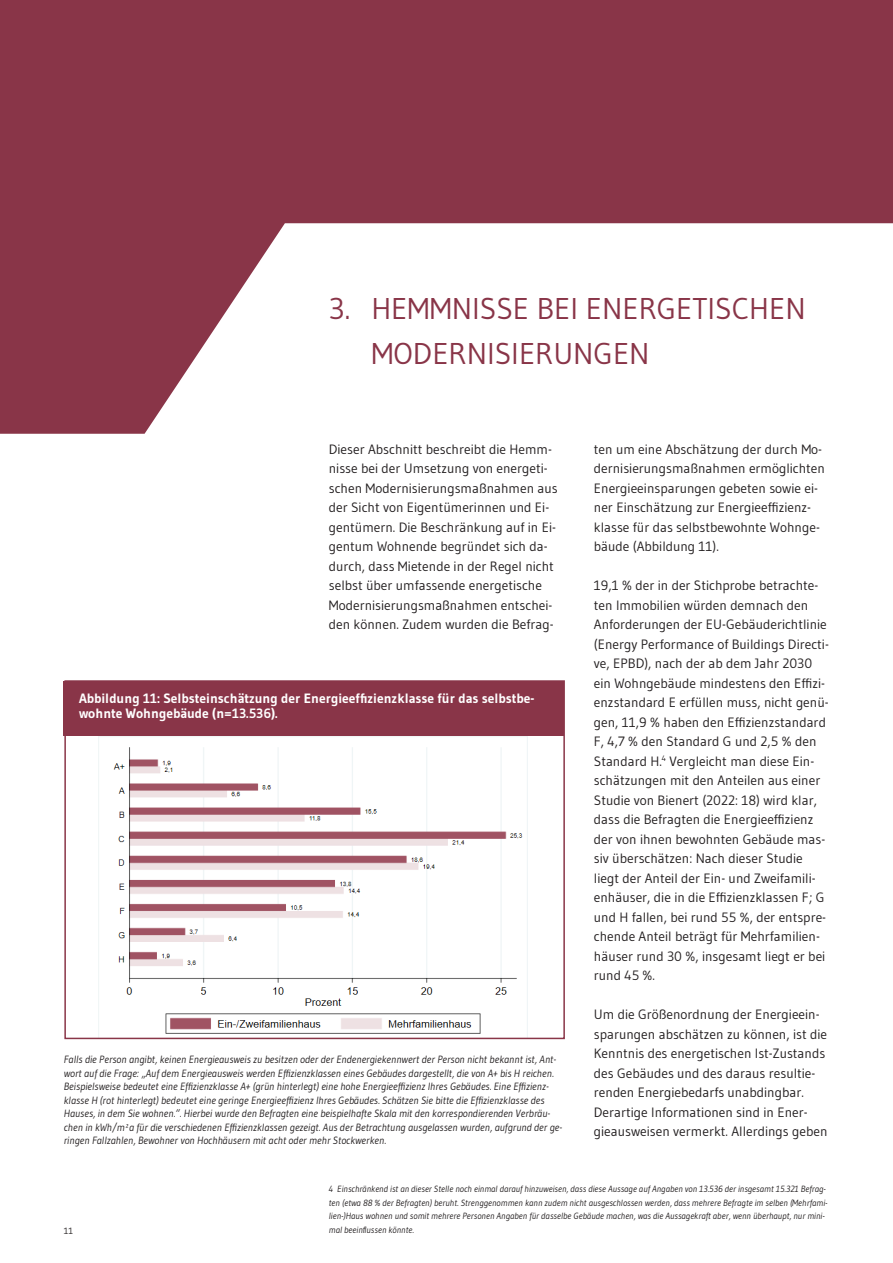
<style>
.page{position:relative;width:893px;height:1263px;background:#fff}
.page>*{position:absolute;margin:0;border:0;box-sizing:border-box;transform-origin:0 0}
.t1{font:30px/45px "Gudea";color:#893548}
.t2{font:13.5px/19.5px "Gudea";color:#231f20}
.t3{font:700 13.5px/15px "Gudea";color:#fff}
.t4{font:italic 10.5px/13.5px "Gudea";color:#231f20}
.t5{font:italic 9px/13.5px "Gudea";color:#231f20}
.t6{font:9px "Gudea";color:#231f20}
</style>
<div class="page">
<svg style="left:0;top:0;width:893px;height:434px;fill:#893548"></svg>
<div style="left:64px;top:681px;width:500px;height:54px;background:#893548"></div>
<img style="left:99px;top:736px;width:428px;height:298px">
<div style="left:64px;top:680px;width:501px;height:359px;border:2px solid #893548"></div>
<h1 class="t1" style="left:371px;top:286px;width:436px;text-indent:-43px">3. HEMMNISSE BEI ENERGETISCHEN<br>MODERNISIERUNGEN</h1>
<p class="t2" style="left:329px;top:439px;width:230px">Dieser Abschnitt beschreibt die Hemm&shy;nisse bei der Umsetzung von energeti&shy;schen Modernisierungsmaßnahmen aus der Sicht von Eigentümerinnen und Ei&shy;gentümern. Die Beschränkung auf in Ei&shy;gentum Wohnende begründet sich da&shy;durch, dass Mietende in der Regel nicht selbst über umfassende energetische Modernisierungsmaßnahmen entschei&shy;den können. Zudem wurden die Befrag-</p>
<p class="t2" style="left:594px;top:439px;width:233px">ten um eine Abschätzung der durch Mo&shy;dernisierungsmaßnahmen ermöglichten Energieeinsparungen gebeten sowie ei&shy;ner Einschätzung zur Energieeffizienz&shy;klasse für das selbstbewohnte Wohnge&shy;bäude (Abbildung 11).</p>
<p class="t2" style="left:594px;top:576px;width:236px">19,1 % der in der Stichprobe betrachte&shy;ten Immobilien würden demnach den Anforderungen der EU-Gebäuderichtlinie (Energy Performance of Buildings Directi&shy;ve, EPBD), nach der ab dem Jahr 2030 ein Wohngebäude mindestens den Effizi&shy;enzstandard E erfüllen muss, nicht genü&shy;gen, 11,9 % haben den Effizienzstandard F, 4,7 % den Standard G und 2,5 % den Standard H.<sup>4</sup> Vergleicht man diese Ein&shy;schätzungen mit den Anteilen aus einer Studie von Bienert (2022: 18) wird klar, dass die Befragten die Energieeffizienz der von ihnen bewohnten Gebäude mas&shy;siv überschätzen: Nach dieser Studie liegt der Anteil der Ein- und Zweifamili&shy;enhäuser, die in die Effizienzklassen F; G und H fallen, bei rund 55 %, der entspre&shy;chende Anteil beträgt für Mehrfamilien&shy;häuser rund 30 %, insgesamt liegt er bei rund 45 %.</p>
<p class="t2" style="left:594px;top:1005px;width:235px">Um die Größenordnung der Energieein&shy;sparungen abschätzen zu können, ist die Kenntnis des energetischen Ist-Zustands des Gebäudes und des daraus resultie&shy;renden Energiebedarfs unabdingbar.<br>Derartige Informationen sind in Ener&shy;gieausweisen vermerkt. Allerdings geben</p>
<p class="t3" style="left:79px;top:691px;width:457px">Abbildung 11: Selbsteinschätzung der Energieeffizienzklasse für das selbstbe&shy;wohnte Wohngebäude (n=13.536).</p>
<p class="t4" style="left:64px;top:1052px;width:500px">Falls die Person angibt, keinen Energieausweis zu besitzen oder der Endenergiekennwert der Person nicht bekannt ist, Ant&shy;wort auf die Frage: „Auf dem Energieausweis werden Effizienzklassen eines Gebäudes dargestellt, die von A+ bis H reichen.<br>Beispielsweise bedeutet eine Effizienzklasse A+ (grün hinterlegt) eine hohe Energieeffizienz Ihres Gebäudes. Eine Effizienz&shy;klasse H (rot hinterlegt) bedeutet eine geringe Energieeffizienz Ihres Gebäudes. Schätzen Sie bitte die Effizienzklasse des Hauses, in dem Sie wohnen.“. Hierbei wurde den Befragten eine beispielhafte Skala mit den korrespondierenden Verbräu&shy;chen in kWh/m²a für die verschiedenen Effizienzklassen gezeigt. Aus der Betrachtung ausgelassen wurden, aufgrund der ge&shy;ringen Fallzahlen, Bewohner von Hochhäusern mit acht oder mehr Stockwerken.</p>
<p class="t5" style="left:329px;top:1182px;width:500px">4 Einschränkend ist an dieser Stelle noch einmal darauf hinzuweisen, dass diese Aussage auf Angaben von 13.536 der insgesamt 15.321 Befrag&shy;ten (etwa 88 % der Befragten) beruht. Strenggenommen kann zudem nicht ausgeschlossen werden, dass mehrere Befragte im selben (Mehrfami&shy;lien-)Haus wohnen und somit mehrere Personen Angaben für dasselbe Gebäude machen, was die Aussagekraft aber, wenn überhaupt, nur mini&shy;mal beeinflussen könnte.</p>
<p class="t6" style="left:64px;top:1225px;width:11px">11</p>
</div>
